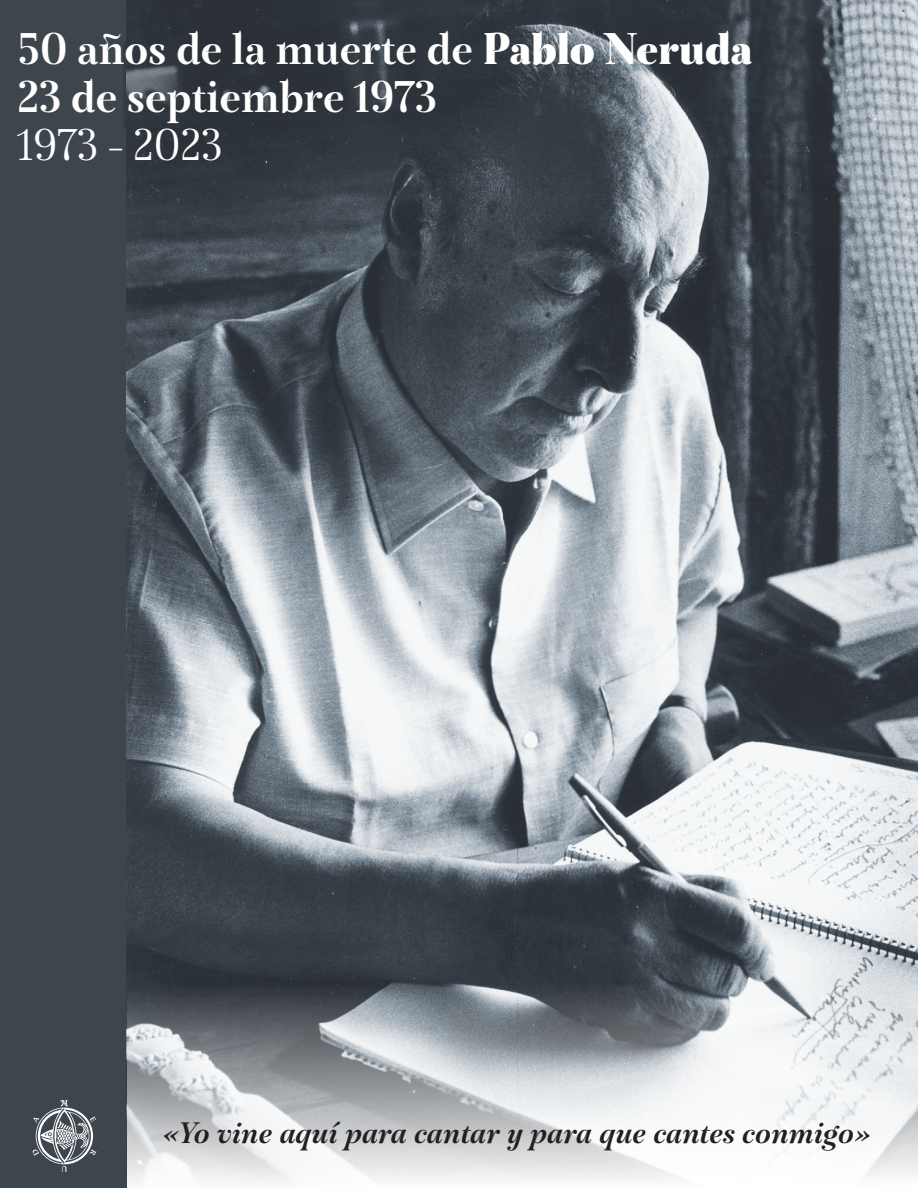
<style>
.page{position:relative;width:918px;height:1188px;background:#fff}
.page>*{position:absolute;margin:0;border:0;box-sizing:border-box;transform-origin:0 0}
.t1{font:700 45px/48px "Biblioteca";letter-spacing:-.005em;color:#fff}
.t2{font:45px "Biblioteca";color:#fff}
.t3{font:italic 700 30px "Biblioteca";letter-spacing:-.005em;color:#231f20}
.s1{font-weight:900}
</style>
<div class="page">
<div style="left:0;top:0;width:126px;height:1188px;background:#3d454d"></div>
<img style="left:126px;top:0;width:792px;height:1188px">
<div style="left:123px;top:42px;width:58px;height:85px;background:#30363d;opacity:.55"></div>
<svg style="left:33px;top:1100px;width:64px;height:71px"></svg>
<p class="t1" style="left:18px;top:29px;width:737px">50 años de la muerte de <span class="s1">Pablo Neruda<br></span>23 de septiembre 1973</p>
<p class="t2" style="left:18px;top:127px;width:207px">1973 - 2023</p>
<p class="t3" style="left:163px;top:1121px;width:710px">«Yo vine aquí para cantar y para que cantes conmigo»</p>
</div>
